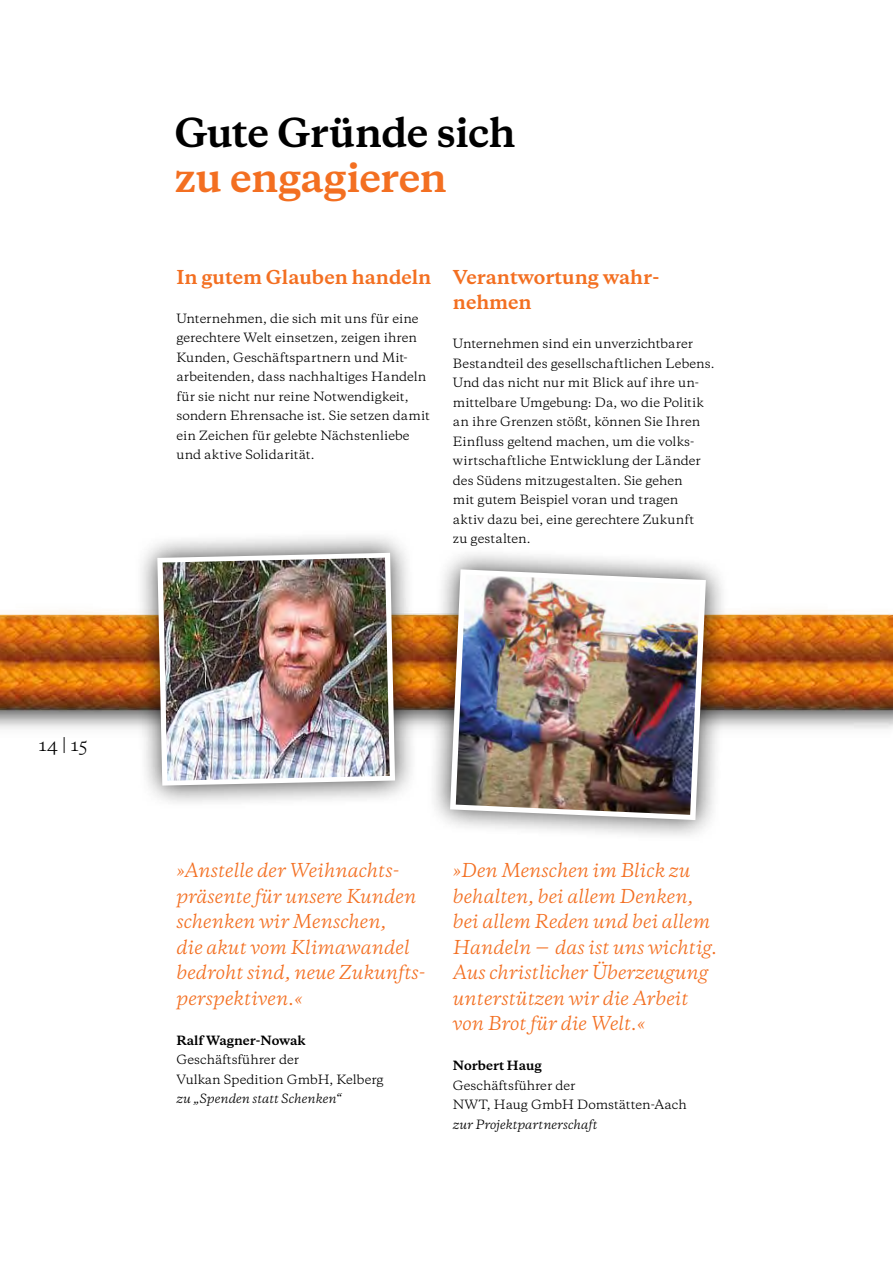
<style>
.page{position:relative;width:893px;height:1263px;background:#fff}
.page>*{position:absolute;margin:0;border:0;box-sizing:border-box;transform-origin:0 0}
.t1{font:700 37.5px "Galaxie Copernicus";letter-spacing:-.02em;color:#000}
.t2{font:700 37.5px "Galaxie Copernicus";letter-spacing:-.015em;color:#f36f21}
.t3{font:italic 18px/25.5px "Galaxie Copernicus";color:#f36f21}
.t4{font:700 18px/25.5px "Galaxie Copernicus";color:#f36f21}
.t5{font:16.8px "Galaxie Copernicus";color:#000}
.t6{font:12px/19.5px "Galaxie Copernicus";color:#000}
.t7{font:italic 12px "Galaxie Copernicus";color:#000}
.t8{font:700 12px "Galaxie Copernicus";color:#000}
</style>
<div class="page">
<img style="left:0;top:610px;width:893px;height:119px">
<div style="left:134px;top:529px;width:284px;height:280px;background:#000;opacity:.75"></div>
<svg style="left:157px;top:553px;width:238px;height:233px"></svg>
<img style="left:163px;top:558px;width:227px;height:223px">
<div style="left:427px;top:546px;width:302px;height:297px;background:#000;opacity:.75"></div>
<svg style="left:450px;top:569px;width:256px;height:251px"></svg>
<img style="left:456px;top:575px;width:244px;height:240px">
<h3 class="t5" style="left:38px;top:733px;width:51px">14 | 15</h3>
<h1 class="t1" style="left:174px;top:108px;width:343px">Gute Gründe sich</h1>
<h1 class="t2" style="left:174px;top:153px;width:274px">zu engagieren</h1>
<h2 class="t4" style="left:176px;top:264px;width:256px">In gutem Glauben handeln</h2>
<p class="t6" style="left:176px;top:308px;width:255px">Unternehmen, die sich mit uns für eine gerechtere Welt einsetzen, zeigen ihren Kunden, Geschäftspartnern und Mit&shy;arbeitenden, dass nachhaltiges Handeln für sie nicht nur reine Notwendigkeit, sondern Ehrensache ist. Sie setzen damit ein Zeichen für gelebte Nächstenliebe und aktive Solidarität.</p>
<h2 class="t4" style="left:453px;top:264px;width:208px">Verantwortung wahr&shy;nehmen</h2>
<p class="t6" style="left:453px;top:334px;width:263px">Unternehmen sind ein unverzichtbarer Bestandteil des gesellschaftlichen Lebens.<br>Und das nicht nur mit Blick auf ihre un&shy;mittelbare Umgebung: Da, wo die Politik an ihre Grenzen stößt, können Sie Ihren Einfluss geltend machen, um die volks&shy;wirtschaftliche Entwicklung der Länder des Südens mitzugestalten. Sie gehen<br>mit gutem Beispiel voran und tragen<br>aktiv dazu bei, eine gerechtere Zukunft<br>zu gestalten.</p>
<h2 class="t3" style="left:176px;top:858px;width:250px">»Anstelle der Weihnachts&shy;präsente für unsere Kunden schenken wir Menschen,<br>die akut vom Klimawandel bedroht sind, neue Zukunfts&shy;perspektiven.«</h2>
<p class="t8" style="left:176px;top:1032px;width:131px">Ralf Wagner-Nowak</p>
<p class="t6" style="left:176px;top:1050px;width:209px">Geschäftsführer der<br>Vulkan Spedition GmbH, Kelberg</p>
<p class="t7" style="left:176px;top:1091px;width:167px">zu „Spenden statt Schenken“</p>
<h2 class="t3" style="left:453px;top:858px;width:266px">»Den Menschen im Blick zu behalten, bei allem Denken, bei allem Reden und bei allem<br>Handeln – das ist uns wichtig.<br>Aus christlicher Überzeugung unterstützen wir die Arbeit von Brot für die Welt.«</h2>
<p class="t8" style="left:453px;top:1058px;width:90px">Norbert Haug</p>
<p class="t6" style="left:453px;top:1075px;width:235px">Geschäftsführer der<br>NWT, Haug GmbH Domstätten-Aach</p>
<p class="t7" style="left:453px;top:1116px;width:146px">zur Projektpartnerschaft</p>
</div>
